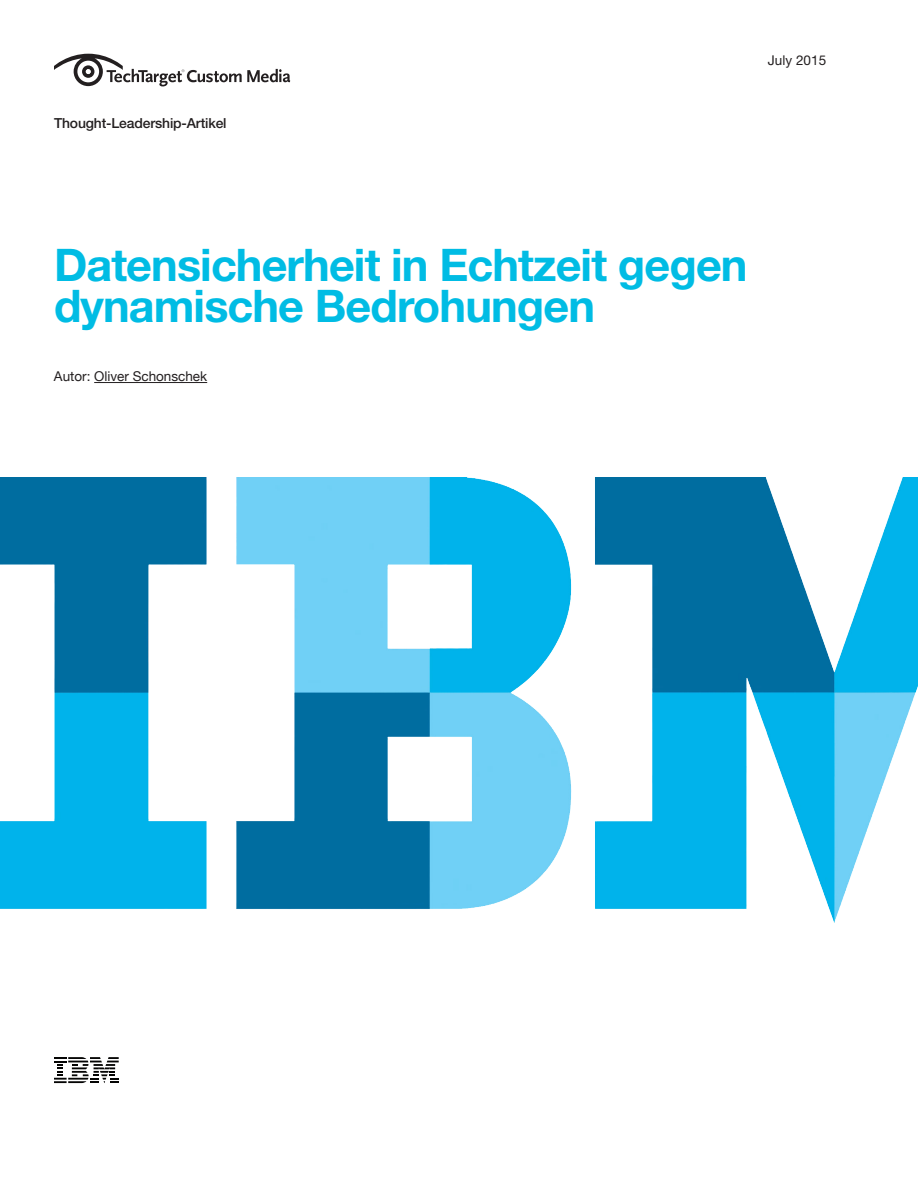
<style>
.page{position:relative;width:918px;height:1188px;background:#fff}
.page>*{position:absolute;margin:0;border:0;box-sizing:border-box;transform-origin:0 0}
.Article_Title{font:700 45px "Helvetica Neue LT Std";letter-spacing:-.02em;color:#00bce4}
.t1{font:500 13.8px "Helvetica Neue LT Std";letter-spacing:-.01em;color:#231f20}
.Autor{font:13.5px "Helvetica Neue";color:#231f20}
.t2{font:13.5px "Helvetica Neue LT Std";letter-spacing:.005em;color:#231f20}
</style>
<div class="page">
<svg style="left:54px;top:1057px;width:65px;height:26px"></svg>
<img style="left:0;top:477px;width:918px;height:445px">
<svg style="left:54px;top:54px;width:236px;height:32px"></svg>
<hr style="left:94px;top:382px;width:113px;height:1px;background:#231f20">
<p class="t1" style="left:54px;top:115px;width:174px">Thought-Leadership-Artikel</p>
<p class="t2" style="left:768px;top:52px;width:60px">July 2015</p>
<p class="Article_Title" style="left:54px;top:237px;width:695px">Datensicherheit in Echtzeit gegen</p>
<p class="Article_Title" style="left:54px;top:278px;width:543px">dynamische Bedrohungen</p>
<p class="Autor" style="left:54px;top:367px;width:155px">Autor: Oliver Schonschek</p>
</div>
